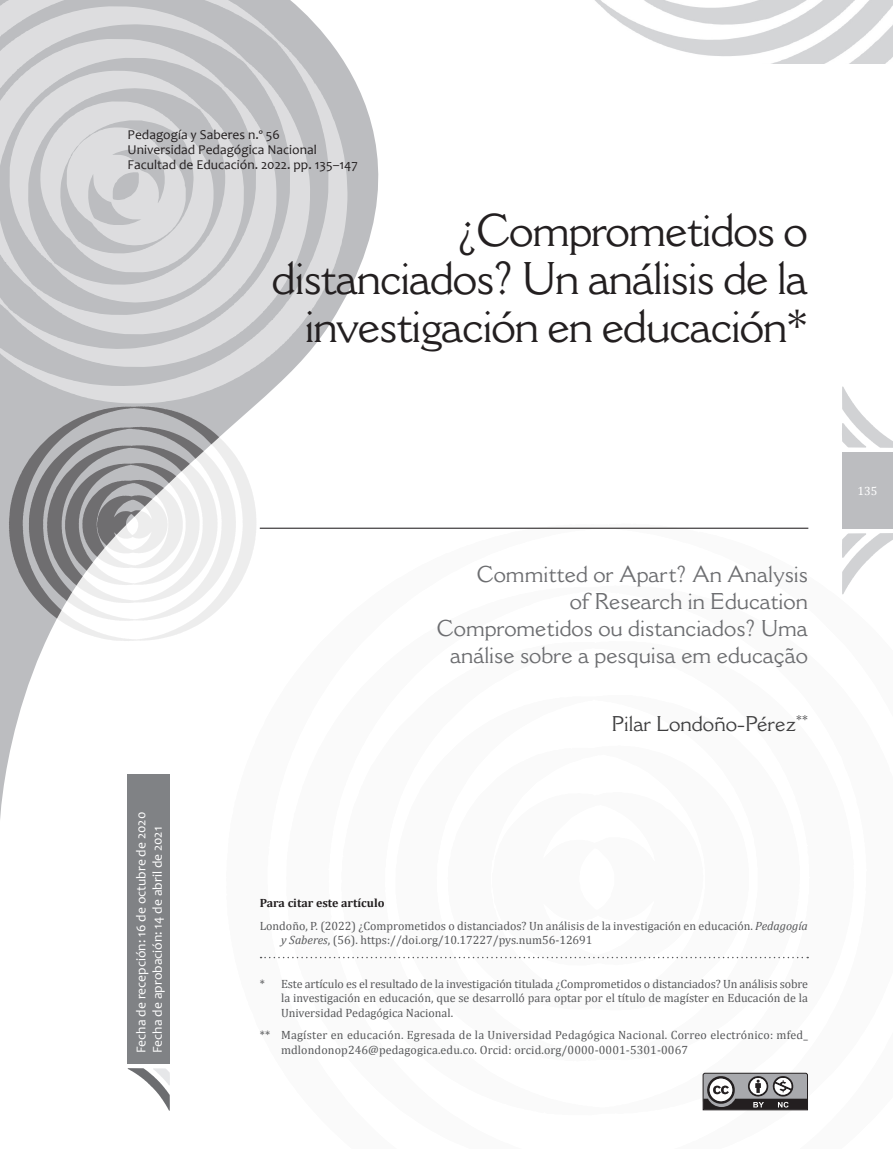
<style>
.page{position:relative;width:893px;height:1149px;background:#fff}
.page>*{position:absolute;margin:0;border:0;box-sizing:border-box;transform-origin:0 0}
.TIT_1_GDE{font:45px/48px "Cantoria MT Std";letter-spacing:-.025em;color:#231f20;text-align:right}
.AUTORES{font:22.5px/27px "Cantoria MT Std";color:#6c6d70;text-align:right}
.AUTORES-2{font:21px "Cantoria MT Std";color:#3e3e3f}
.DATOS_EDICION{font:13.5px "Candara";color:#231f20}
.FECHAS{font:13.5px "Candara";color:#fff}
.NOTA_PIE_1era_linea{font:12px/14.2px "Cambria";letter-spacing:.01em;color:#57585a;text-align:justify}
.PARA_CITAR{font:12px/14.2px "Cambria";color:#57585a}
.TIT_RESUMEN{font:700 12px "Cambria";color:#231f20}
.t1{font:12px "Cambria";color:#fff}
.s1{font-style:italic}
</style>
<div class="page">
<svg style="left:0;top:67px;width:465px;height:754px"></svg>
<svg style="left:0;top:0;width:347px;height:403px;fill:#dcddde"></svg>
<svg style="left:9px;top:406px;width:247px;height:234px"></svg>
<img style="left:595px;top:0;width:298px;height:64px">
<hr style="left:260px;top:527px;width:548px;height:1px;background:#231f20">
<div style="left:842px;top:452px;width:51px;height:76px;background:#bcbdc0"></div>
<svg style="left:842px;top:386px;width:51px;height:62px"></svg>
<svg style="left:842px;top:533px;width:51px;height:61px"></svg>
<div style="left:128px;top:774px;width:42px;height:289px;background:#808285"></div>
<svg style="left:128px;top:1068px;width:42px;height:42px"></svg>
<svg style="left:261px;top:791px;width:547px;height:168px"></svg>
<svg style="left:702px;top:1072px;width:106px;height:38px"></svg>
<p class="DATOS_EDICION" style="left:128px;top:126px;width:154px">Pedagogía y Saberes n.º 56</p>
<p class="DATOS_EDICION" style="left:128px;top:141px;width:191px">Universidad Pedagógica Nacional</p>
<p class="DATOS_EDICION" style="left:128px;top:156px;width:232px">Facultad de Educación. 2022. pp. 135–147</p>
<p class="TIT_1_GDE" style="left:272px;top:206px;width:537px">¿Comprometidos o distanciados? Un análisis de la investigación en educación*</p>
<p class="FECHAS" style="left:133px;top:1052px;width:243px;rotate:-90deg">Fecha de recepción: 16 de octubre de 2020</p>
<p class="FECHAS" style="left:149px;top:1052px;width:228px;rotate:-90deg">Fecha de aprobación: 14 de abril de 2021</p>
<p class="AUTORES" style="left:476px;top:560px;width:333px">Committed or Apart? An Analysis of Research in Education</p>
<p class="AUTORES" style="left:437px;top:614px;width:373px">Comprometidos ou distanciados? Uma análise sobre a pesquisa em educação</p>
<p class="AUTORES-2" style="left:611px;top:710px;width:198px">Pilar Londoño-Pérez<sup>**</sup></p>
<p class="t1" style="left:857px;top:484px;width:21px">135</p>
<p class="TIT_RESUMEN" style="left:260px;top:894px;width:126px">Para citar este artículo</p>
<p class="PARA_CITAR" style="left:281px;top:918px;width:528px;text-indent:-21px">Londoño, P. (2022) ¿Comprometidos o distanciados? Un análisis de la investigación en educación. <span class="s1">Pedagogía y Saberes</span>, (56). https://doi.org/10.17227/pys.num56-12691</p>
<p class="NOTA_PIE_1era_linea" style="left:281px;top:976px;width:528px;text-indent:-21px">* Este artículo es el resultado de la investigación titulada ¿Comprometidos o distanciados? Un análisis sobre la investigación en educación, que se desarrolló para optar por el título de magíster en Educación de la Universidad Pedagógica Nacional.</p>
<p class="NOTA_PIE_1era_linea" style="left:260px;top:1027px;width:550px">** Magíster en educación. Egresada de la Universidad Pedagógica Nacional. Correo electrónico: mfed_</p>
<p class="NOTA_PIE_1era_linea" style="left:281px;top:1042px;width:409px">mdlondonop246@pedagogica.edu.co. Orcid: orcid.org/0000-0001-5301-0067</p>
</div>
